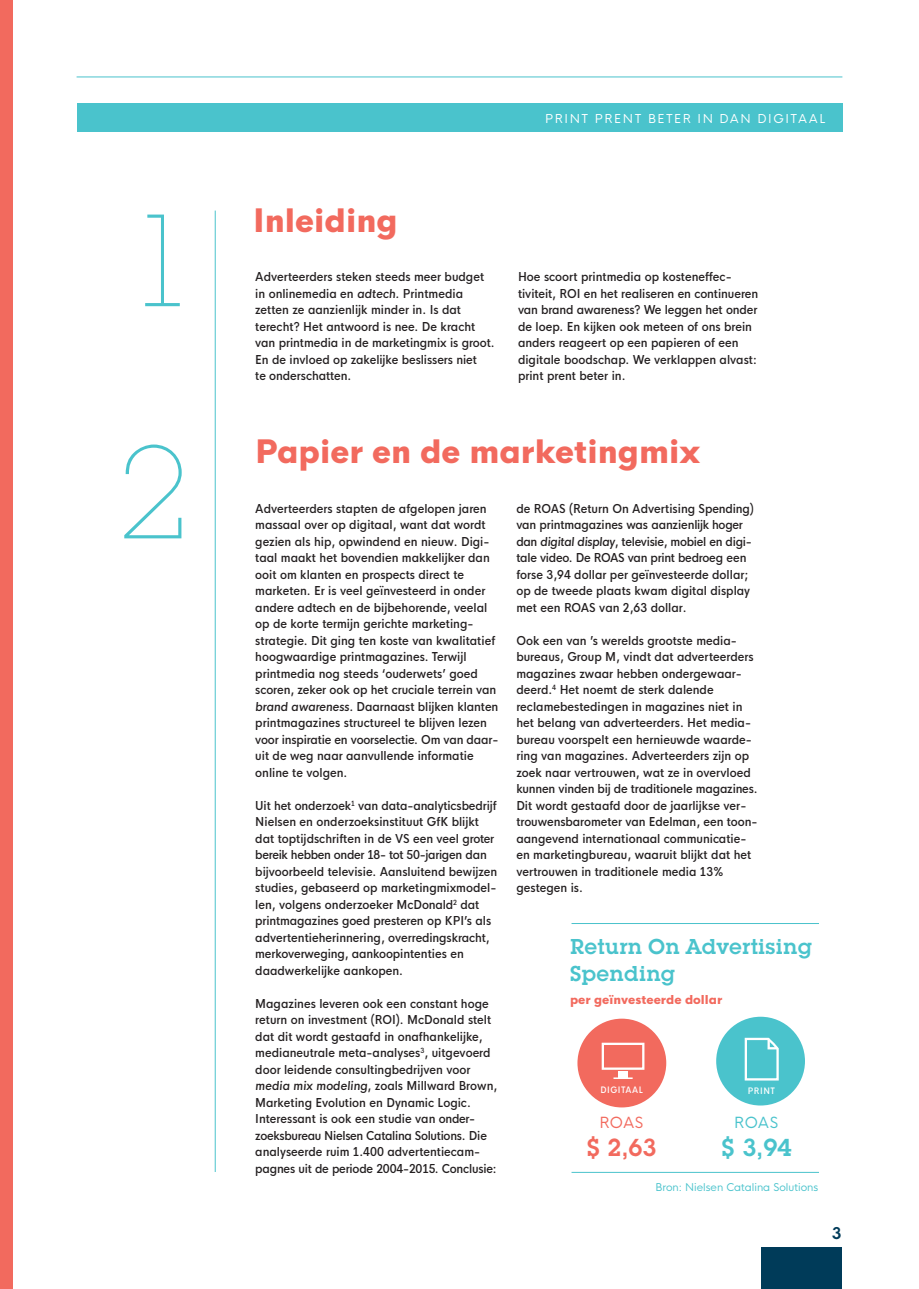
<style>
.page{position:relative;width:919px;height:1289px;background:#fff}
.page>*{position:absolute;margin:0;border:0;box-sizing:border-box;transform-origin:0 0}
.t1{font:200 137.25px "Lubalin Graph EF";color:#4ac3cc}
.t2{font:800 31.5px "HK Nova";color:#f26a5e}
.t3{font:600 24px "Lubalin Graph";color:#4ac3cc}
.t4{font:600 24px "Lubalin Graph";color:#f26a5e}
.t5{font:600 22.5px/27px "Lubalin Graph EF";letter-spacing:.01em;color:#4ac3cc}
.t6{font:600 16.5px "Lubalin Graph";color:#003b59}
.t7{font:15px "HK Nova";color:#4ac3cc}
.t8{font:15px "HK Nova";color:#f26a5e}
.t9{font:500 condensed 12px/16.5px "HK Nova";color:#231f20}
.t10{font:12px "HK Nova";letter-spacing:.13em;color:#fff}
.t11{font:800 12px "HK Nova";color:#f26a5e}
.t12{font:10.5px "HK Nova";color:#4ac3cc}
.t13{font:500 condensed 8.7px "HK Nova";letter-spacing:.06em;color:#fff}
</style>
<div class="page">
<hr style="left:215px;top:210px;width:1px;height:961px;background:#4ac3cc">
<div style="left:716px;top:1016px;width:88px;height:89px;background:#4ac3cc;border-radius:50%"></div>
<svg style="left:744px;top:1037px;width:35px;height:44px"></svg>
<div style="left:577px;top:1018px;width:89px;height:89px;background:#f26a5e;border-radius:50%"></div>
<div style="left:601px;top:1042px;width:43px;height:27px;border:2px solid #fff"></div>
<div style="left:618px;top:1070px;width:9px;height:8px;background:#fff"></div>
<div style="left:761px;top:1247px;width:81px;height:41px;background:#003b59"></div>
<div style="left:77px;top:103px;width:765px;height:29px;background:#4ac3cc"></div>
<hr style="left:77px;top:77px;width:765px;height:1px;background:#4ac3cc">
<hr style="left:571px;top:1171px;width:248px;height:1px;background:#4ac3cc">
<hr style="left:571px;top:923px;width:248px;height:1px;background:#4ac3cc">
<div style="left:0;top:0;width:13px;height:1288px;background:#f26a5e"></div>
<h1 class="t1" style="left:124px;top:185px;width:75px">1</h1>
<h1 class="t1" style="left:117px;top:417px;width:75px">2</h1>
<h2 class="t2" style="left:253px;top:193px;width:146px">Inleiding</h2>
<p class="t10" style="left:545px;top:108px;width:282px">PRINT PRENT BETER IN DAN DIGITAAL</p>
<p class="t9" style="left:255px;top:267px;width:241px">Adverteerders steken steeds meer budget in onlinemedia en adtech. Printmedia zetten ze aanzienlijk minder in. Is dat terecht? Het antwoord is nee. De kracht van printmedia in de marketingmix is groot.<br>En de invloed op zakelijke beslissers niet<br>te onderschatten.</p>
<p class="t9" style="left:518px;top:267px;width:242px">Hoe scoort printmedia op kosteneffec&shy;tiviteit, ROI en het realiseren en continueren van brand awareness? We leggen het onder de loep. En kijken ook meteen of ons brein anders reageert op een papieren of een digitale boodschap. We verklappen alvast: print prent beter in.</p>
<h2 class="t2" style="left:255px;top:424px;width:446px">Papier en de marketingmix</h2>
<p class="t9" style="left:255px;top:498px;width:244px">Adverteerders stapten de afgelopen jaren massaal over op digitaal, want dat wordt gezien als hip, opwindend en nieuw. Digi&shy;taal maakt het bovendien makkelijker dan ooit om klanten en prospects direct te marketen. Er is veel geïnvesteerd in onder andere adtech en de bijbehorende, veelal op de korte termijn gerichte marketing&shy;strategie. Dit ging ten koste van kwalitatief hoogwaardige printmagazines. Terwijl printmedia nog steeds ‘ouderwets’ goed scoren, zeker ook op het cruciale terrein van brand awareness. Daarnaast blijken klanten printmagazines structureel te blijven lezen voor inspiratie en voorselectie. Om van daar&shy;uit de weg naar aanvullende informatie online te volgen.</p>
<p class="t9" style="left:255px;top:795px;width:243px">Uit het onderzoek<sup>1</sup> van data-analyticsbedrijf Nielsen en onderzoeksinstituut GfK blijkt dat toptijdschriften in de VS een veel groter bereik hebben onder 18- tot 50-jarigen dan bijvoorbeeld televisie. Aansluitend bewijzen studies, gebaseerd op marketingmixmodel&shy;len, volgens onderzoeker McDonald<sup>2</sup> dat printmagazines goed presteren op KPI’s als advertentieherinnering, overredingskracht, merkoverweging, aankoopintenties en daadwerkelijke aankopen.</p>
<p class="t9" style="left:255px;top:993px;width:243px">Magazines leveren ook een constant hoge return on investment (ROI). McDonald stelt dat dit wordt gestaafd in onafhankelijke, medianeutrale meta-analyses<sup>3</sup>, uitgevoerd door leidende consultingbedrijven voor media mix modeling, zoals Millward Brown, Marketing Evolution en Dynamic Logic.<br>Interessant is ook een studie van onder&shy;zoeksbureau Nielsen Catalina Solutions. Die analyseerde ruim 1.400 advertentiecam&shy;pagnes uit de periode 2004-2015. Conclusie:</p>
<p class="t9" style="left:516px;top:498px;width:239px">de ROAS (Return On Advertising Spending) van printmagazines was aanzienlijk hoger dan digital display, televisie, mobiel en digi&shy;tale video. De ROAS van print bedroeg een forse 3,94 dollar per geïnvesteerde dollar; op de tweede plaats kwam digital display met een ROAS van 2,63 dollar.</p>
<p class="t9" style="left:516px;top:630px;width:243px">Ook een van ’s werelds grootste media&shy;bureaus, Group M, vindt dat adverteerders magazines zwaar hebben ondergewaar&shy;deerd.<sup>4</sup> Het noemt de sterk dalende reclamebestedingen in magazines niet in het belang van adverteerders. Het media&shy;bureau voorspelt een hernieuwde waarde&shy;ring van magazines. Adverteerders zijn op zoek naar vertrouwen, wat ze in overvloed kunnen vinden bij de traditionele magazines.<br>Dit wordt gestaafd door de jaarlijkse ver&shy;trouwensbarometer van Edelman, een toon&shy;aangevend internationaal communicatie&shy;en marketingbureau, waaruit blijkt dat het vertrouwen in traditionele media 13% gestegen is.</p>
<h3 class="t5" style="left:570px;top:932px;width:244px">Return On Advertising<br>Spending</h3>
<p class="t11" style="left:570px;top:988px;width:154px">per geïnvesteerde dollar</p>
<p class="t13" style="left:600px;top:1082px;width:44px">DIGITAAL</p>
<p class="t13" style="left:747px;top:1083px;width:29px">PRINT</p>
<p class="t8" style="left:599px;top:1109px;width:46px">ROAS</p>
<h3 class="t4" style="left:586px;top:1131px;width:72px">$ 2,63</h3>
<p class="t7" style="left:734px;top:1109px;width:46px">ROAS</p>
<h3 class="t3" style="left:721px;top:1131px;width:72px">$ 3,94</h3>
<p class="t12" style="left:655px;top:1177px;width:164px">Bron: Nielsen Catalina Solutions</p>
<h3 class="t6" style="left:831px;top:1221px;width:11px">3</h3>
</div>
